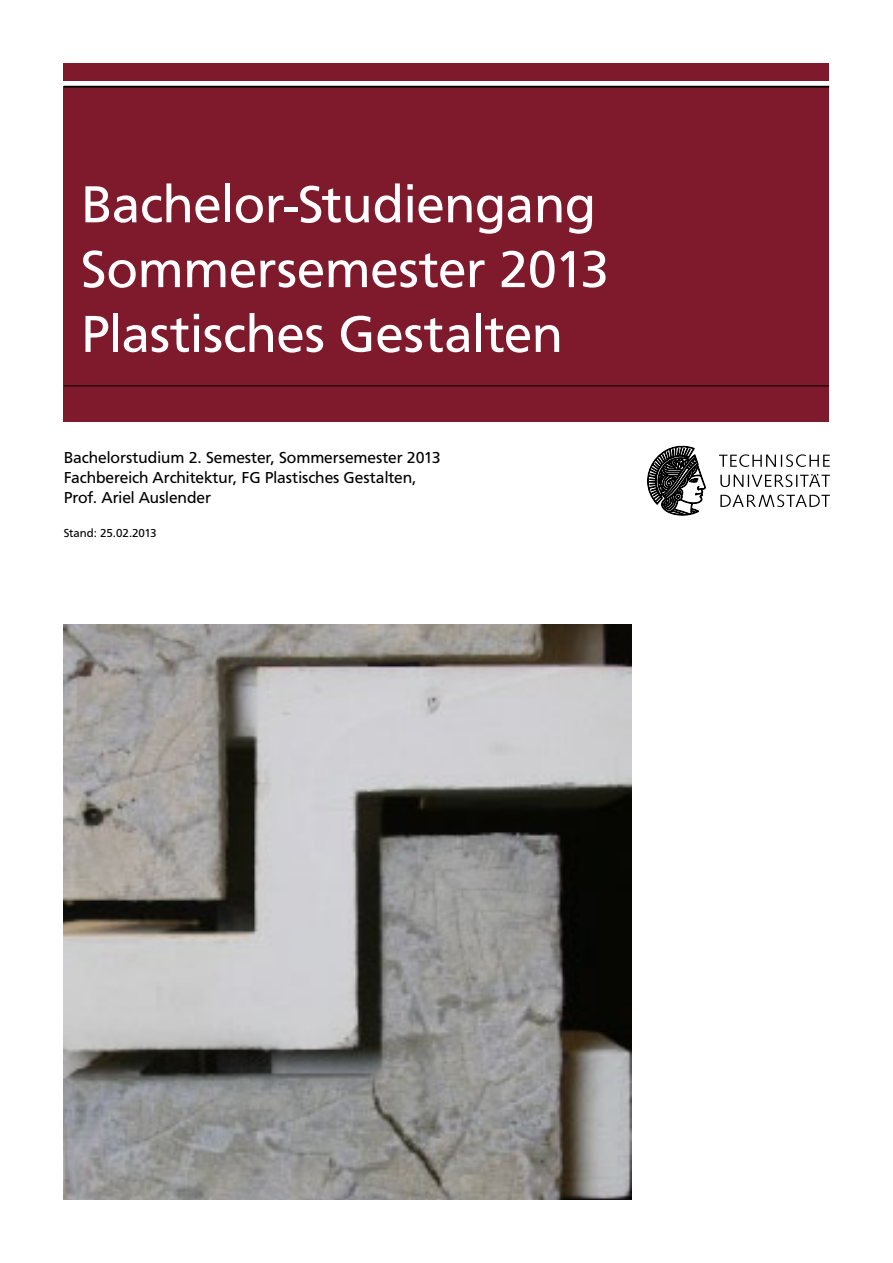
<style>
.page{position:relative;width:893px;height:1263px;background:#fff}
.page>*{position:absolute;margin:0;border:0;box-sizing:border-box;transform-origin:0 0}
.t1{font:54px/64.8px "Front Page";color:#fff}
.t2{font:16.5px/19.8px "Front Page";color:#000}
.t3{font:12px "Front Page";color:#000}
</style>
<div class="page">
<div style="left:64px;top:86px;width:765px;height:336px;background:#7e1a2c"></div>
<hr style="left:64px;top:86px;width:765px;height:2px;background:#000">
<div style="left:64px;top:64px;width:765px;height:17px;background:#7e1a2c"></div>
<hr style="left:64px;top:385px;width:765px;height:1px;background:#000">
<svg style="left:647px;top:445px;width:58px;height:70px"></svg>
<svg style="left:719px;top:454px;width:111px;height:53px"></svg>
<img style="left:64px;top:625px;width:567px;height:574px">
<h1 class="t1" style="left:81px;top:168px;width:530px">Bachelor-Studiengang<br>Sommersemester 2013<br>Plastisches Gestalten</h1>
<p class="t2" style="left:64px;top:447px;width:378px">Bachelorstudium 2. Semester, Sommersemester 2013<br>Fachbereich Architektur, FG Plastisches Gestalten,<br>Prof. Ariel Auslender</p>
<p class="t3" style="left:64px;top:524px;width:94px">Stand: 25.02.2013</p>
</div>
